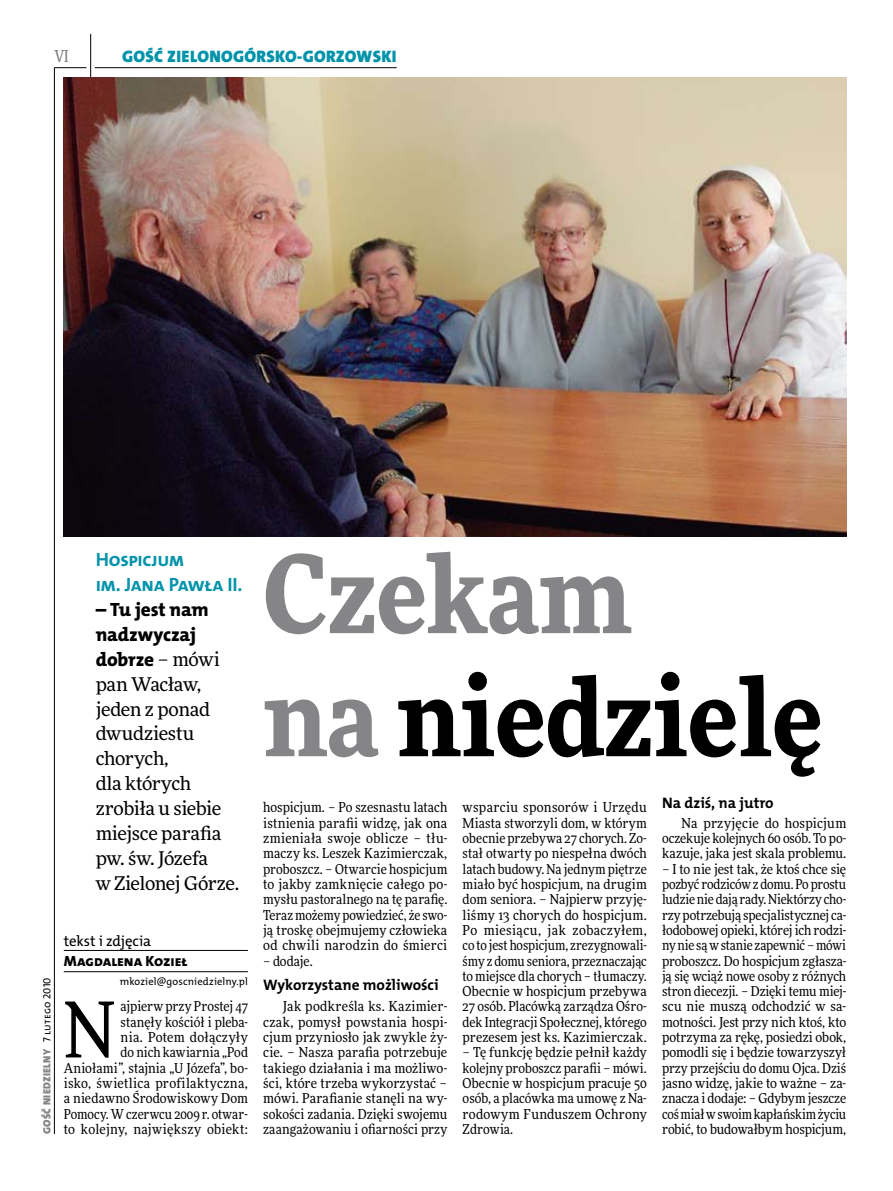
<style>
.page{position:relative;width:893px;height:1191px;background:#fff}
.page>*{position:absolute;margin:0;border:0;box-sizing:border-box;transform-origin:0 0}
.t1{font:900 108px/123px "Freeday Narrow";color:#000}
.t2{font:76.95px "Freeday Narrow News";color:#000}
.t3{font:19.35px/24.9px "The Mix HP8 Ex Bld";letter-spacing:-.005em;color:#000}
.t4{font:19.35px/24.9px "The Mix HP7 Bld";letter-spacing:-.02em;color:#0093aa}
.t5{font:18.9px/24.9px "Freeday News";letter-spacing:-.02em;color:#000}
.t6{font:16.65px "The Mix HP9 Blk";letter-spacing:.02em;color:#0093aa}
.t7{font:500 16.5px "Freeday Narrow";color:#858486;scale:.9 1}
.t8{font:15.3px "The Mix HP7 Bld";color:#000}
.t9{font:14.85px "The Mix HP8 Ex Bld";letter-spacing:-.005em;color:#000}
.t10{font:14.85px "The Mix HP5 Plain";color:#000}
.t11{font:13.65px/15.3px "Freeday Narrow News";letter-spacing:.005em;color:#000;text-align:justify}
.t12{font:10.5px "The Mix HP9 Blk";letter-spacing:.025em;color:#858486}
.t13{font:10.5px "The Mix HP5 Plain";color:#000}
.s1{font-family:"Freeday News";font-size:18.9px}
.s2{font-family:"The Mix HP5 Plain";color:#000}
.s3{color:#858486}
</style>
<div class="page">
<hr style="left:54px;top:67px;width:1px;height:1067px;background:#000">
<hr style="left:90px;top:34px;width:1px;height:43px;background:#000">
<hr style="left:54px;top:67px;width:32px;height:1px;background:#000">
<hr style="left:95px;top:67px;width:302px;height:1px;background:#000">
<img style="left:64px;top:77px;width:782px;height:460px">
<hr style="left:64px;top:950px;width:184px;height:1px;background:#000">
<hr style="left:64px;top:971px;width:184px;height:1px;background:#000">
<p class="t7" style="left:54px;top:46px;width:17px">VI</p>
<p class="t6" style="left:122px;top:46px;width:276px">GOŚĆ ZIELONOGÓRSKO-GORZOWSKI</p>
<h3 class="t4" style="left:96px;top:547px;width:148px">Hospicjum<br>im. Jana Pawła II.</h3>
<h3 class="t3" style="left:96px;top:597px;width:126px">– Tu jest nam nadzwyczaj dobrze <span class="s1">– mówi</span></h3>
<h3 class="t5" style="left:96px;top:671px;width:145px">pan Wacław, jeden z ponad dwudziestu chorych,<br>dla których zrobiła u siebie miejsce parafia pw. św. Józefa<br>w Zielonej Górze.</h3>
<p class="t12" style="left:40px;top:1134px;width:158px;rotate:-90deg">GOŚĆ NIEDZIELNY <span class="s2">7 lutego 2010</span></p>
<p class="t10" style="left:64px;top:931px;width:89px">tekst i zdjęcia</p>
<p class="t9" style="left:64px;top:951px;width:125px">Magdalena Kozieł</p>
<p class="t13" style="left:120px;top:974px;width:129px">mkoziel@goscniedzielny.pl</p>
<p class="t11" style="left:64px;top:998px;width:186px;text-align:right">ajpierw przy Prostej 47<br>stanęły kościół i pleba-<br>nia. Potem dołączyły<br>do nich kawiarnia „Pod<br>Aniołami”, stajnia „U Józefa”, bo&shy;isko, świetlica profilaktyczna, a niedawno Środowiskowy Dom<br>Pomocy. Wczerwcu 2009 r. otwar&shy;to kolejny, największy obiekt:</p>
<h2 class="t2" style="left:64px;top:982px;width:54px">N</h2>
<h1 class="t1" style="left:263px;top:529px;width:561px"><span class="s3">Czekam<br>na</span> niedzielę</h1>
<p class="t11" style="left:263px;top:799px;width:186px">hospicjum. – Po szesnastu latach istnienia parafii widzę, jak ona zmieniała swoje oblicze – tłu&shy;maczy ks. Leszek Kazimierczak, proboszcz. – Otwarcie hospicjum to jakby zamknięcie całego po&shy;mysłu pastoralnego na tę parafię.<br>Teraz możemy powiedzieć, że swo&shy;ją troskę obejmujemy człowieka od chwili narodzin do śmierci</p>
<p class="t11" style="left:263px;top:953px;width:51px">– dodaje.</p>
<p class="t8" style="left:263px;top:974px;width:177px">Wykorzystane możliwości</p>
<p class="t11" style="left:263px;top:998px;width:186px;text-indent:20px">Jak podkreśla ks. Kazimier&shy;czak, pomysł powstania hospi&shy;cjum przyniosło jak zwykle ży&shy;cie. – Nasza parafia potrzebuje takiego działania i ma możliwo&shy;ści, które trzeba wykorzystać – mówi. Parafianie stanęli na wy&shy;sokości zadania. Dzięki swojemu zaangażowaniu i ofiarności przy</p>
<p class="t11" style="left:463px;top:799px;width:186px">wsparciu sponsorów i Urzędu Miasta stworzyli dom, w którym obecnie przebywa 27 chorych. Zo&shy;stał otwarty po niespełna dwóch latach budowy. Na jednym piętrze miało być hospicjum, na drugim dom seniora. – Najpierw przyję&shy;liśmy 13 chorych do hospicjum.<br>Po miesiącu, jak zobaczyłem, co to jest hospicjum, zrezygnowali&shy;śmy z domu seniora, przeznaczając to miejsce dla chorych – tłumaczy.<br>Obecnie w hospicjum przebywa 27 osób. Placówką zarządza Ośro&shy;dek Integracji Społecznej, którego prezesem jest ks. Kazimierczak.</p>
<p class="t11" style="left:463px;top:1044px;width:186px">– Tę funkcję będzie pełnił każdy kolejny proboszcz parafii – mówi.<br>Obecnie w hospicjum pracuje 50 osób, a placówka ma umowę z Na&shy;rodowym Funduszem Ochrony Zdrowia.</p>
<p class="t8" style="left:662px;top:793px;width:113px">Na dziś, na jutro</p>
<p class="t11" style="left:662px;top:815px;width:186px;text-indent:20px">Na przyjęcie do hospicjum oczekuje kolejnych 60 osób. To po&shy;kazuje, jaka jest skala problemu.</p>
<p class="t11" style="left:662px;top:861px;width:186px">– I to nie jest tak, że ktoś chce się pozbyć rodziców z domu. Po prostu ludzie nie dają rady. Niektórzy cho&shy;rzy potrzebują specjalistycznej ca&shy;łodobowej opieki, której ich rodzi&shy;ny nie sąwstanie zapewnić – mówi proboszcz. Do hospicjum zgłasza&shy;ją się wciąż nowe osoby z różnych stron diecezji. – Dzięki temu miej&shy;scu nie muszą odchodzić w sa&shy;motności. Jest przy nich ktoś, kto potrzyma za rękę, posiedzi obok, pomodli się i będzie towarzyszył przy przejściu do domu Ojca. Dziś jasno widzę, jakie to ważne – za&shy;znacza i dodaje: – Gdybym jeszcze coś miał wswoim kapłańskim życiu robić, to budowałbym hospicjum,</p>
</div>
